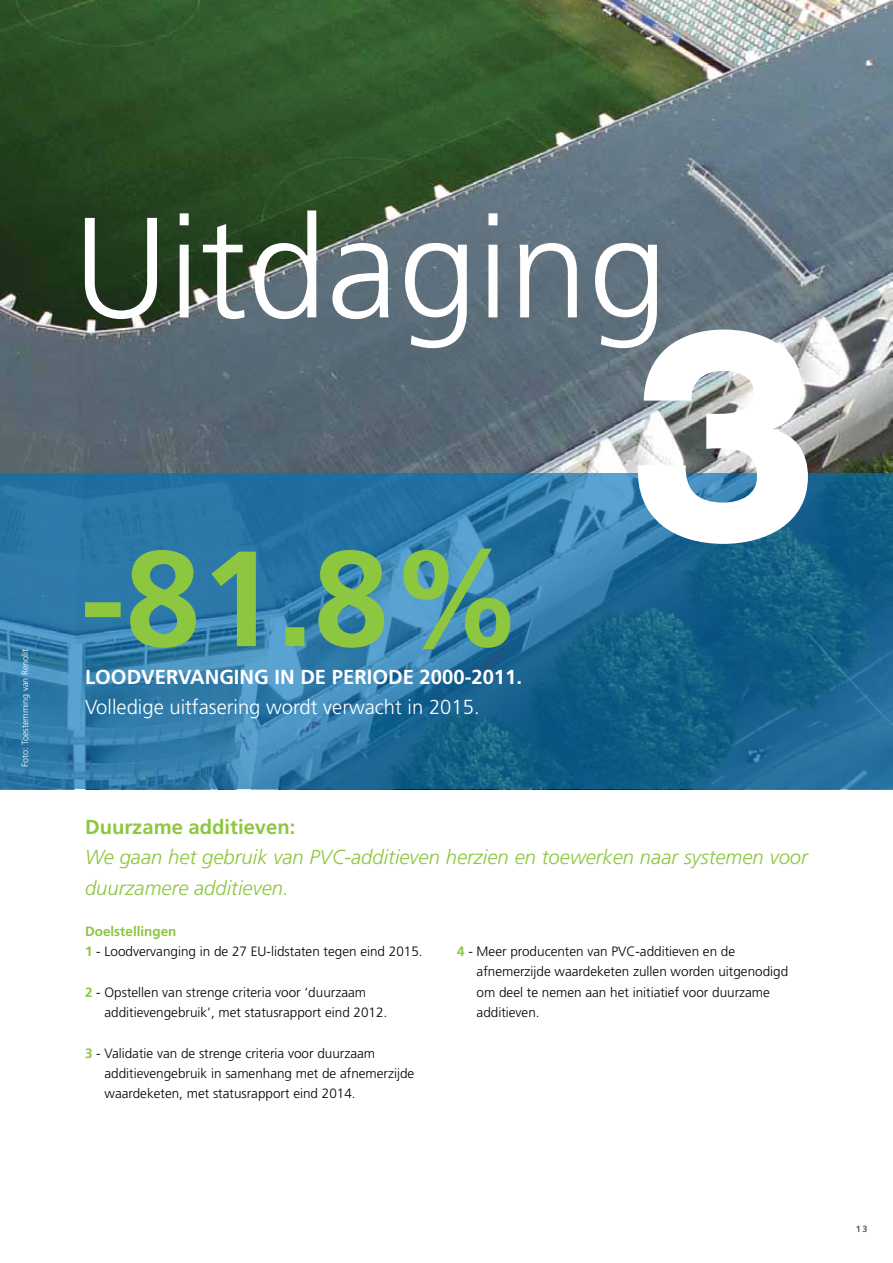
<style>
.page{position:relative;width:893px;height:1263px;background:#fff}
.page>*{position:absolute;margin:0;border:0;box-sizing:border-box;transform-origin:0 0}
.t1{font:300 142.5px "Frutiger LT Std";color:#fff}
.t2{font:italic 300 20.25px/30.3px "Frutiger LT Std";color:#8dc63f}
.t3{font:300 20.25px "Frutiger LT Std";color:#fff}
.t4{font:700 20.25px "Frutiger LT Std";color:#fff}
.t5{font:700 20.25px "Frutiger LT Std";color:#8dc63f}
.t6{font:300 13.5px/20.2px "Frutiger LT Std";color:#000}
.t7{font:300 9px "Frutiger LT Std";color:#fff}
.t8{font:700 9px "Frutiger LT Std";color:#525e66}
.s1{font-weight:700;color:#8dc63f}
</style>
<div class="page">
<img style="left:0;top:0;width:893px;height:474px">
<svg style="left:0;top:474px;width:893px;height:315px;background:#23709c"></svg>
<svg style="left:635px;top:330px;width:173px;height:214px"></svg>
<svg style="left:85px;top:549px;width:425px;height:100px;background:#549987"></svg>
<h1 class="t1" style="left:73px;top:188px;width:595px">Uitdaging</h1>
<p class="t7" style="left:20px;top:767px;width:120px;rotate:-90deg">Foto: Toestemming van Renolit</p>
<h2 class="t4" style="left:85px;top:665px;width:439px">LOODVERVANGING IN DE PERIODE 2000-2011.</h2>
<h2 class="t3" style="left:85px;top:696px;width:396px">Volledige uitfasering wordt verwacht in 2015.</h2>
<h2 class="t5" style="left:85px;top:815px;width:212px">Duurzame additieven:</h2>
<h2 class="t2" style="left:85px;top:842px;width:724px">We gaan het gebruik van PVC-additieven herzien en toewerken naar systemen voor duurzamere additieven.</h2>
<p class="t6" style="left:85px;top:921px;width:339px"><span class="s1">Doelstellingen<br>1</span> - Loodvervanging in de 27 EU-lidstaten tegen eind 2015.</p>
<p class="t6" style="left:105px;top:982px;width:284px;text-indent:-20px"><span class="s1">2</span> - Opstellen van strenge criteria voor ‘duurzaam additievengebruik’, met statusrapport eind 2012.</p>
<p class="t6" style="left:105px;top:1043px;width:311px;text-indent:-20px"><span class="s1">3</span> - Validatie van de strenge criteria voor duurzaam additievengebruik in samenhang met de afnemerzijde waardeketen, met statusrapport eind 2014.</p>
<p class="t6" style="left:477px;top:942px;width:313px;text-indent:-20px"><span class="s1">4</span> - Meer producenten van PVC-additieven en de afnemerzijde waardeketen zullen worden uitgenodigd om deel te nemen aan het initiatief voor duurzame additieven.</p>
<p class="t8" style="left:856px;top:1223px;width:13px">13</p>
</div>
